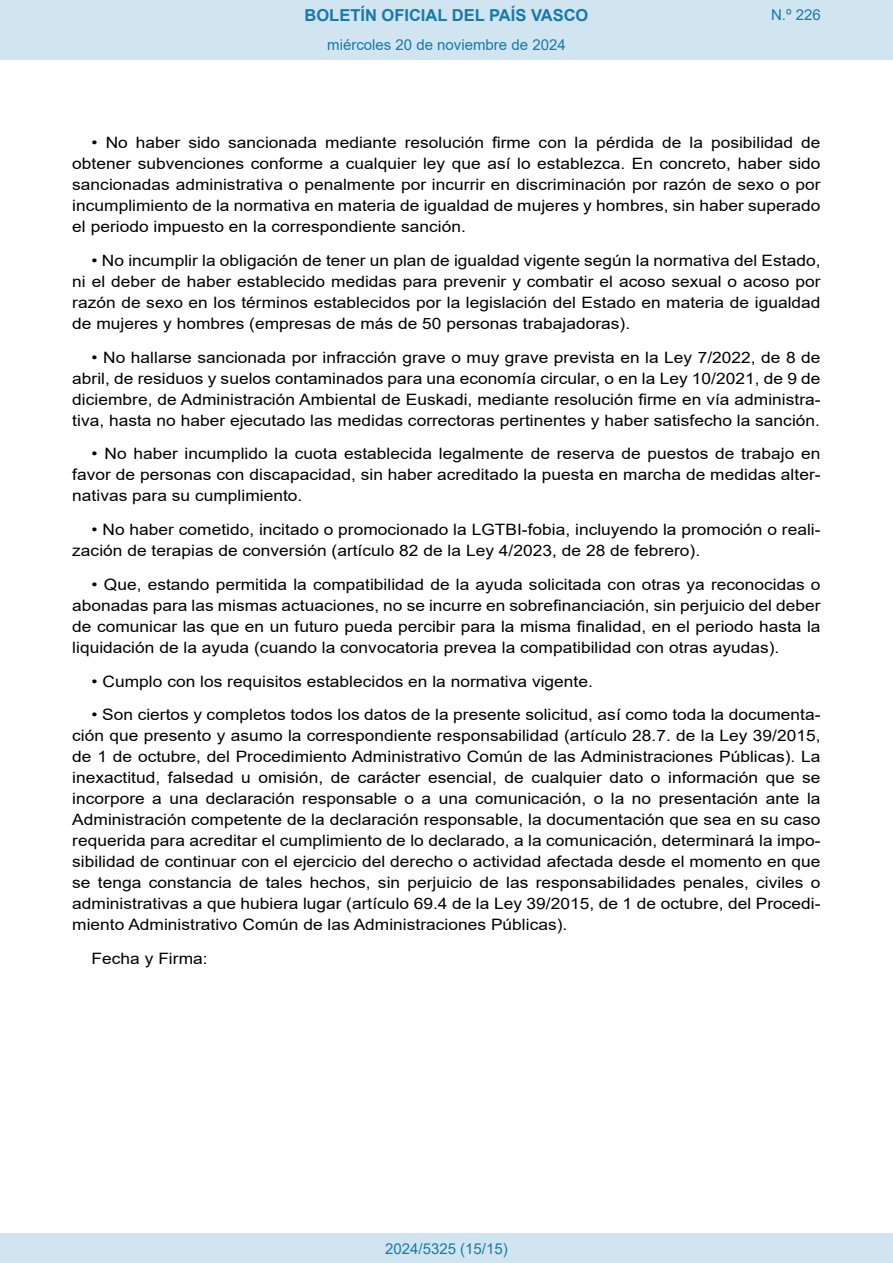
<style>
.page{position:relative;width:893px;height:1263px;background:#fff}
.page>*{position:absolute;margin:0;border:0;box-sizing:border-box;transform-origin:0 0}
.t1{font:700 16.5px "Arial";color:#1879ad}
.BOPVDetalle{font:15.6px/21px "Arial";color:#000;text-align:justify;scale:1.11 1}
.Paginacion_Centro{font:15px "Arial";color:#1879ad}
</style>
<div class="page">
<div style="left:0;top:0;width:893px;height:60px;background:#d0e5f0"></div>
<div style="left:0;top:1233px;width:893px;height:30px;background:#d0e5f0"></div>
<p class="t1" style="left:305px;top:3px;width:285px">BOLETÍN OFICIAL DEL PAÍS VASCO</p>
<p class="Paginacion_Centro" style="left:327px;top:35px;width:240px">miércoles 20 de noviembre de 2024</p>
<p class="Paginacion_Centro" style="left:771px;top:5px;width:51px">N.º 226</p>
<p class="BOPVDetalle" style="left:72px;top:132px;width:676px;text-indent:19px">• No haber sido sancionada mediante resolución firme con la pérdida de la posibilidad de obtener subvenciones conforme a cualquier ley que así lo establezca. En concreto, haber sido sancionadas administrativa o penalmente por incurrir en discriminación por razón de sexo o por incumplimiento de la normativa en materia de igualdad de mujeres y hombres, sin haber superado el periodo impuesto en la correspondiente sanción.</p>
<p class="BOPVDetalle" style="left:72px;top:250px;width:676px;text-indent:19px">• No incumplir la obligación de tener un plan de igualdad vigente según la normativa del Estado, ni el deber de haber establecido medidas para prevenir y combatir el acoso sexual o acoso por razón de sexo en los términos establecidos por la legislación del Estado en materia de igualdad de mujeres y hombres (empresas de más de 50 personas trabajadoras).</p>
<p class="BOPVDetalle" style="left:72px;top:347px;width:676px;text-indent:19px">• No hallarse sancionada por infracción grave o muy grave prevista en la Ley 7/2022, de 8 de abril, de residuos y suelos contaminados para una economía circular, o en la Ley 10/2021, de 9 de diciembre, de Administración Ambiental de Euskadi, mediante resolución firme en vía administra&shy;tiva, hasta no haber ejecutado las medidas correctoras pertinentes y haber satisfecho la sanción.</p>
<p class="BOPVDetalle" style="left:72px;top:443px;width:676px;text-indent:19px">• No haber incumplido la cuota establecida legalmente de reserva de puestos de trabajo en favor de personas con discapacidad, sin haber acreditado la puesta en marcha de medidas alter&shy;nativas para su cumplimiento.</p>
<p class="BOPVDetalle" style="left:72px;top:519px;width:676px;text-indent:19px">• No haber cometido, incitado o promocionado la LGTBI-fobia, incluyendo la promoción o reali&shy;zación de terapias de conversión (artículo 82 de la Ley 4/2023, de 28 de febrero).</p>
<p class="BOPVDetalle" style="left:72px;top:574px;width:676px;text-indent:19px">• Que, estando permitida la compatibilidad de la ayuda solicitada con otras ya reconocidas o abonadas para las mismas actuaciones, no se incurre en sobrefinanciación, sin perjuicio del deber de comunicar las que en un futuro pueda percibir para la misma finalidad, en el periodo hasta la liquidación de la ayuda (cuando la convocatoria prevea la compatibilidad con otras ayudas).</p>
<p class="BOPVDetalle" style="left:92px;top:671px;width:453px">• Cumplo con los requisitos establecidos en la normativa vigente.</p>
<p class="BOPVDetalle" style="left:72px;top:704px;width:676px;text-indent:19px">• Son ciertos y completos todos los datos de la presente solicitud, así como toda la documenta&shy;ción que presento y asumo la correspondiente responsabilidad (artículo 28.7. de la Ley 39/2015, de 1 de octubre, del Procedimiento Administrativo Común de las Administraciones Públicas). La inexactitud, falsedad u omisión, de carácter esencial, de cualquier dato o información que se incorpore a una declaración responsable o a una comunicación, o la no presentación ante la Administración competente de la declaración responsable, la documentación que sea en su caso requerida para acreditar el cumplimiento de lo declarado, a la comunicación, determinará la impo&shy;sibilidad de continuar con el ejercicio del derecho o actividad afectada desde el momento en que se tenga constancia de tales hechos, sin perjuicio de las responsabilidades penales, civiles o administrativas a que hubiera lugar (artículo 69.4 de la Ley 39/2015, de 1 de octubre, del Procedi&shy;miento Administrativo Común de las Administraciones Públicas).</p>
<p class="BOPVDetalle" style="left:92px;top:948px;width:106px">Fecha y Firma:</p>
<p class="Paginacion_Centro" style="left:385px;top:1238px;width:124px">2024/5325 (15/15)</p>
</div>
